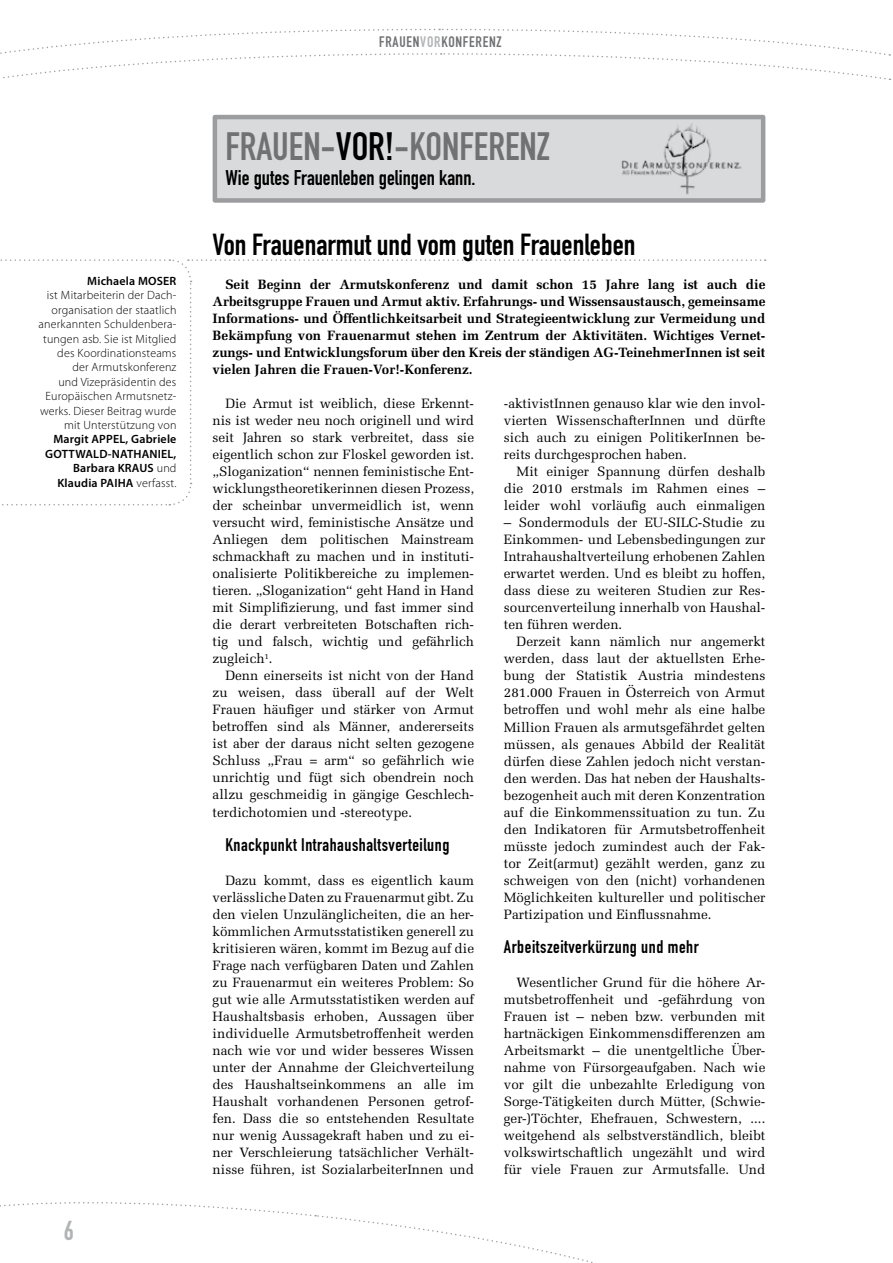
<style>
.page{position:relative;width:893px;height:1263px;background:#fff}
.page>*{position:absolute;margin:0;border:0;box-sizing:border-box;transform-origin:0 0}
.t1{font:39px "DIN Engschrift";color:#707173}
.t2{font:30px "DIN Engschrift";color:#000}
.t3{font:27px "DIN Engschrift";color:#b1b3b4}
.t4{font:21px "DIN Engschrift";color:#000}
.t5{font:18px "DIN Engschrift";letter-spacing:.03em;color:#000}
.t6{font:15px "DIN Engschrift";letter-spacing:.12em;color:#707173}
.t7{font:13.5px/17px "Melior";color:#000;text-align:justify}
.t8{font:700 13.5px/17px "Melior";color:#000;text-align:justify}
.t9{font:300 12px/14.4px "Myriad Pro";letter-spacing:.015em;color:#000;text-align:right}
.t10{font:600 12px/14.4px "Myriad Pro";letter-spacing:.015em;color:#000;text-align:right}
.s1{font-weight:300}
.s2{color:#b1b3b4}
.s3{color:#000}
</style>
<div class="page">
<svg style="left:0;top:1202px;width:593px;height:61px"></svg>
<div style="left:213px;top:115px;width:552px;height:88px;background:#d9dadb;border:4px solid #9c9d9f"></div>
<img style="left:621px;top:123px;width:121px;height:72px">
<svg style="left:0;top:259px;width:766px;height:247px"></svg>
<svg style="left:0;top:28px;width:890px;height:52px"></svg>
<p class="t10" style="left:87px;top:273px;width:91px">Michaela MOSER</p>
<p class="t9" style="left:38px;top:288px;width:139px">ist Mitarbeiterin der Dach&shy;organisation der staatlich anerkannten Schuldenbera&shy;tungen asb. Sie ist Mitglied des Koordinationsteams der Armutskonferenz<br>und Vizepräsidentin des<br>Europäischen Armutsnetz&shy;werks. Dieser Beitrag wurde mit Unterstützung von</p>
<p class="t10" style="left:45px;top:432px;width:133px">Margit APPEL, Gabriele<br>GOTTWALD-NATHANIEL,<br>Barbara KRAUS <span class="s1">und<br></span>Klaudia PAIHA <span class="s1">verfasst.</span></p>
<h3 class="t3" style="left:64px;top:1215px;width:12px">6</h3>
<p class="t6" style="left:399px;top:33px;width:82px">uen<span class="s2">Vor</span>Konfer</p>
<h1 class="t1" style="left:225px;top:123px;width:326px">FRAUEN-<span class="s3">VOR!</span>-KONFERENZ</h1>
<h3 class="t4" style="left:225px;top:165px;width:250px">Wie gutes Frauenleben gelingen kann.</h3>
<h2 class="t2" style="left:213px;top:227px;width:424px">Von Frauenarmut und vom guten Frauenleben</h2>
<p class="t8" style="left:213px;top:276px;width:554px;text-indent:13px">Seit Beginn der Armutskonferenz und damit schon 15 Jahre lang ist auch die Arbeitsgruppe Frauen und Armut aktiv. Erfahrungs- und Wissensaustausch, gemeinsame Informations- und Öffentlichkeitsarbeit und Strategieentwicklung zur Vermeidung und Bekämpfung von Frauenarmut stehen im Zentrum der Aktivitäten. Wichtiges Vernet&shy;zungs- und Entwicklungsforum über den Kreis der ständigen AG-TeinehmerInnen ist seit vielen Jahren die Frauen-Vor!-Konferenz.</p>
<p class="t7" style="left:213px;top:395px;width:263px;text-indent:13px">Die Armut ist weiblich, diese Erkennt&shy;nis ist weder neu noch originell und wird seit Jahren so stark verbreitet, dass sie eigentlich schon zur Floskel geworden ist. „Sloganization“ nennen feministische Ent&shy;wicklungstheoretikerinnen diesen Prozess, der scheinbar unvermeidlich ist, wenn versucht wird, feministische Ansätze und Anliegen dem politischen Mainstream schmackhaft zu machen und in instituti&shy;onalisierte Politikbereiche zu implemen&shy;tieren. „Sloganization“ geht Hand in Hand mit Simplifizierung, und fast immer sind die derart verbreiteten Botschaften rich&shy;tig und falsch, wichtig und gefährlich zugleich<sup>1</sup>.</p>
<p class="t7" style="left:213px;top:667px;width:263px;text-indent:13px">Denn einerseits ist nicht von der Hand zu weisen, dass überall auf der Welt Frauen häufiger und stärker von Armut betroffen sind als Männer, andererseits ist aber der daraus nicht selten gezogene Schluss „Frau = arm“ so gefährlich wie unrichtig und fügt sich obendrein noch allzu geschmeidig in gängige Geschlech&shy;terdichotomien und -stereotype.</p>
<h3 class="t5" style="left:225px;top:834px;width:226px">Knackpunkt Intrahaushaltsverteilung</h3>
<p class="t7" style="left:213px;top:871px;width:263px;text-indent:13px">Dazu kommt, dass es eigentlich kaum verlässliche Daten zu Frauenarmut gibt. Zu den vielen Unzulänglicheiten, die an her&shy;kömmlichen Armutsstatistiken generell zu kritisieren wären, kommt im Bezug auf die Frage nach verfügbaren Daten und Zahlen zu Frauenarmut ein weiteres Problem: So gut wie alle Armutsstatistiken werden auf Haushaltsbasis erhoben, Aussagen über individuelle Armutsbetroffenheit werden nach wie vor und wider besseres Wissen unter der Annahme der Gleichverteilung des Haushaltseinkommens an alle im Haushalt vorhandenen Personen getrof&shy;fen. Dass die so entstehenden Resultate nur wenig Aussagekraft haben und zu ei&shy;ner Verschleierung tatsächlicher Verhält&shy;nisse führen, ist SozialarbeiterInnen und</p>
<p class="t7" style="left:504px;top:395px;width:263px">-aktivistInnen genauso klar wie den invol&shy;vierten WissenschafterInnen und dürfte sich auch zu einigen PolitikerInnen be&shy;reits durchgesprochen haben.</p>
<p class="t7" style="left:504px;top:463px;width:263px;text-indent:13px">Mit einiger Spannung dürfen deshalb die 2010 erstmals im Rahmen eines – leider wohl vorläufig auch einmaligen</p>
<p class="t7" style="left:504px;top:514px;width:263px">– Sondermoduls der EU-SILC-Studie zu Einkommen- und Lebensbedingungen zur Intrahaushaltverteilung erhobenen Zahlen erwartet werden. Und es bleibt zu hoffen, dass diese zu weiteren Studien zur Res&shy;sourcenverteilung innerhalb von Haushal&shy;ten führen werden.</p>
<p class="t7" style="left:504px;top:633px;width:263px;text-indent:13px">Derzeit kann nämlich nur angemerkt werden, dass laut der aktuellsten Erhe&shy;bung der Statistik Austria mindestens 281.000 Frauen in Österreich von Armut betroffen und wohl mehr als eine halbe Million Frauen als armutsgefährdet gelten müssen, als genaues Abbild der Realität dürfen diese Zahlen jedoch nicht verstan&shy;den werden. Das hat neben der Haushalts&shy;bezogenheit auch mit deren Konzentration auf die Einkommenssituation zu tun. Zu den Indikatoren für Armutsbetroffenheit müsste jedoch zumindest auch der Fak&shy;tor Zeit(armut) gezählt werden, ganz zu schweigen von den (nicht) vorhandenen Möglichkeiten kultureller und politischer Partizipation und Einflussnahme.</p>
<h3 class="t5" style="left:504px;top:936px;width:196px">Arbeitszeitverkürzung und mehr</h3>
<p class="t7" style="left:504px;top:973px;width:263px;text-indent:13px">Wesentlicher Grund für die höhere Ar&shy;mutsbetroffenheit und -gefährdung von Frauen ist – neben bzw. verbunden mit hartnäckigen Einkommensdifferenzen am Arbeitsmarkt – die unentgeltliche Über&shy;nahme von Fürsorgeaufgaben. Nach wie vor gilt die unbezahlte Erledigung von Sorge-Tätigkeiten durch Mütter, (Schwie&shy;ger-)Töchter, Ehefrauen, Schwestern, .... weitgehend als selbstverständlich, bleibt volkswirtschaftlich ungezählt und wird für viele Frauen zur Armutsfalle. Und</p>
</div>
